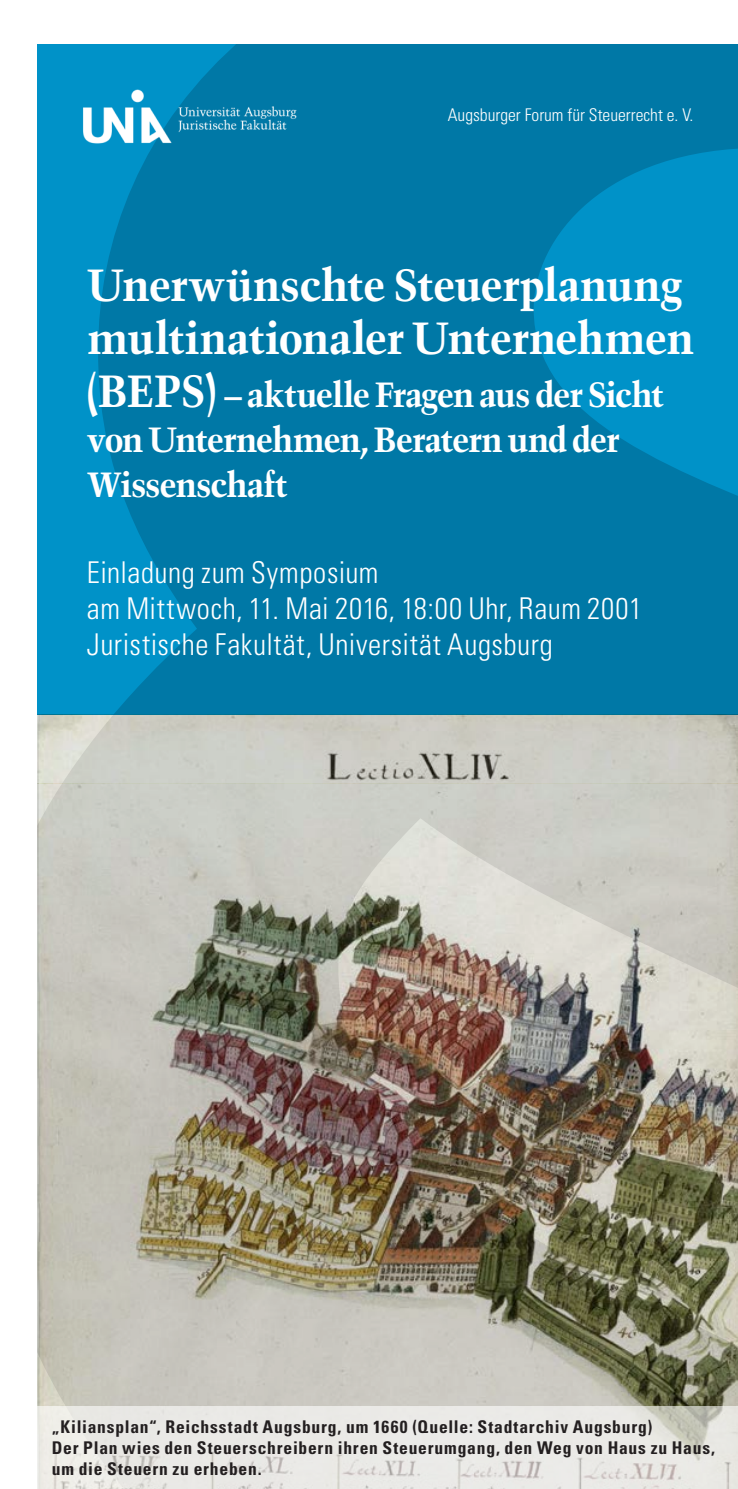
<style>
.page{position:relative;width:738px;height:1489px;background:#fff}
.page>*{position:absolute;margin:0;border:0;box-sizing:border-box;transform-origin:0 0}
._01_Headline{font:700 45px/53.2px "Trump Mediaeval LT Std";letter-spacing:-.015em;color:#fff}
._01_Headline-2{font:700 35px/45px "Trump Mediaeval LT Std";letter-spacing:-.04em;color:#fff}
._01_Headline-3{font:300 condensed 30px/36px "Univers LT Std";letter-spacing:.02em;color:#fff}
.t1{font:700 condensed 17.5px/21px "Univers LT Std";letter-spacing:.045em;color:#231f20}
.t2{font:300 condensed 17.5px "Univers LT";color:#fff}
.s1{font-size:45px}
</style>
<div class="page">
<svg style="left:38px;top:45px;width:699px;height:669px;background:#007eae"></svg>
<img style="left:38px;top:714px;width:699px;height:691px">
<svg style="left:38px;top:1405px;width:699px;height:83px;background:#e6e6e2"></svg>
<img style="left:62px;top:79px;width:280px;height:70px">
<p class="t2" style="left:447px;top:104px;width:247px">Augsburger Forum für Steuerrecht e. V.</p>
<p class="_01_Headline" style="left:87px;top:258px;width:608px">Unerwünschte Steuerplanung multinationaler Unternehmen</p>
<p class="_01_Headline-2" style="left:87px;top:372px;width:578px"><span class="s1">(BEPS)</span> – aktuelle Fragen aus der Sicht von Unternehmen, Beratern und der<br>Wissenschaft</p>
<p class="_01_Headline-3" style="left:87px;top:554px;width:556px">Einladung zum Symposium<br>am Mittwoch, 11. Mai 2016, 18:00 Uhr, Raum 2001<br>Juristische Fakultät, Universität Augsburg</p>
<p class="t1" style="left:52px;top:1415px;width:601px">„Kiliansplan“, Reichsstadt Augsburg, um 1660 (Quelle: Stadtarchiv Augsburg)</p>
<p class="t1" style="left:52px;top:1436px;width:664px">Der Plan wies den Steuerschreibern ihren Steuerumgang, den Weg von Haus zu Haus, um die Steuern zu erheben.</p>
</div>
